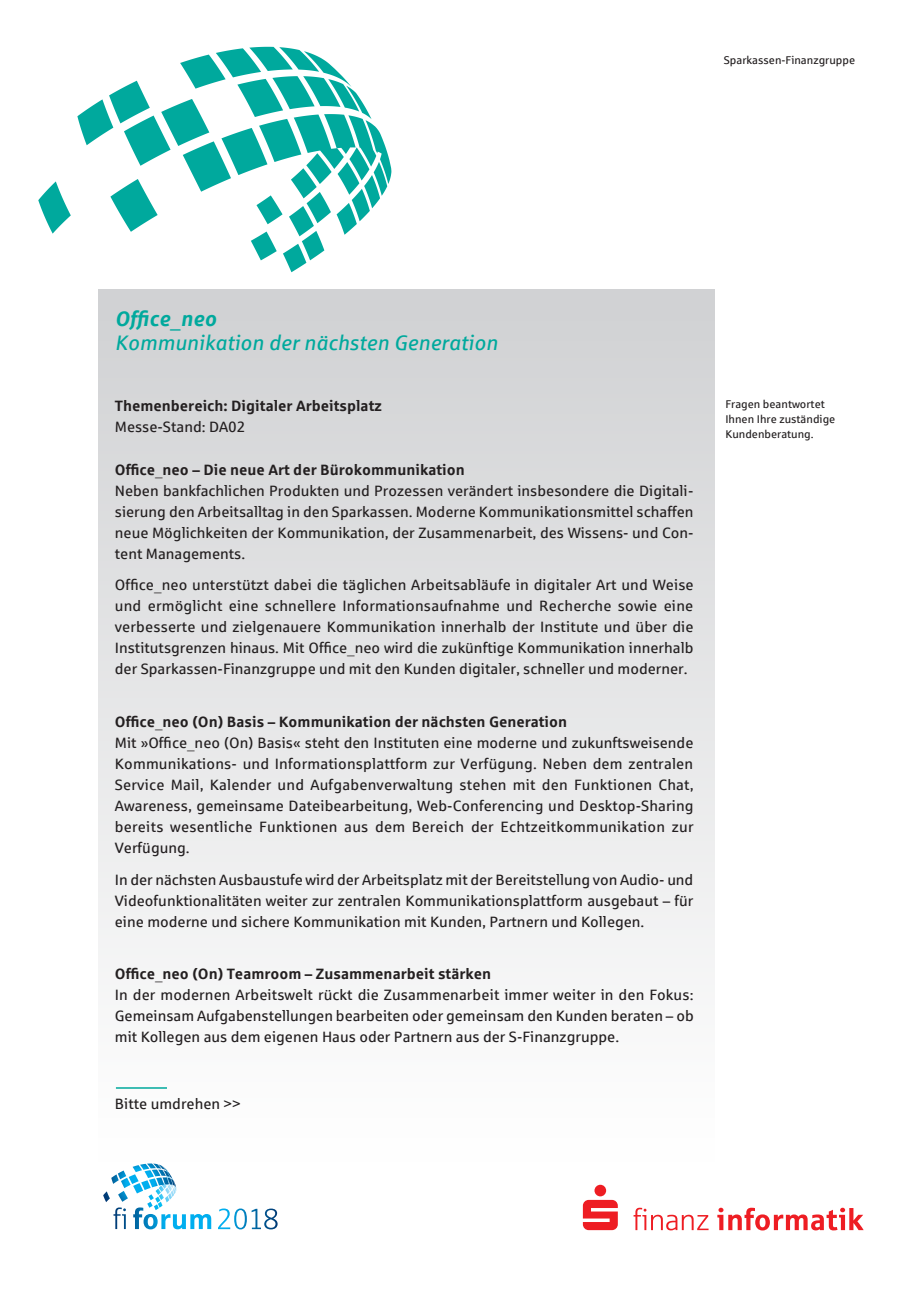
<style>
.page{position:relative;width:919px;height:1289px;background:#fff}
.page>*{position:absolute;margin:0;border:0;box-sizing:border-box;transform-origin:0 0}
.Kopf_Standbezeichnun{font:italic 21px "Sparkasse Rg";color:#00a99d}
.Kopf_Standbezeichnun-2{font:italic 700 21px "Sparkasse Rg";color:#00a99d}
.Fließtext_ohne_Silbe{font:15px/21px "Sparkasse Rg";color:#231f20;text-align:justify}
.Fließtext{font:15px/21px "Sparkasse Rg";color:#231f20;text-align:justify}
.Zwischenüberschrift{font:700 15px "Sparkasse Rg";color:#231f20}
.Kopf_Themenbereich{font:700 15px "Sparkasse Rg";color:#231f20}
.Kopf_Cluster_und_Sta{font:15px "Sparkasse Rg";color:#231f20}
.Kontakt_plain{font:11.25px "Sparkasse Rg";color:#231f20}
</style>
<div class="page">
<div style="left:98px;top:289px;width:616px;height:872px;background:linear-gradient(to bottom,#d0d1d3,#fff)"></div>
<hr style="left:116px;top:1087px;width:51px;height:1px;background:#00a99d">
<svg style="left:38px;top:47px;width:353px;height:225px"></svg>
<svg style="left:133px;top:1163px;width:41px;height:19px"></svg>
<svg style="left:113px;top:1207px;width:164px;height:22px"></svg>
<svg style="left:583px;top:1184px;width:280px;height:46px"></svg>
<p class="Kontakt_plain" style="left:723px;top:53px;width:133px">Sparkassen-Finanzgruppe</p>
<p class="Kopf_Standbezeichnun-2" style="left:115px;top:305px;width:103px">Office_neo</p>
<p class="Kopf_Standbezeichnun" style="left:115px;top:330px;width:384px">Kommunikation der nächsten Generation</p>
<p class="Kopf_Themenbereich" style="left:115px;top:396px;width:268px">Themenbereich: Digitaler Arbeitsplatz</p>
<p class="Kopf_Cluster_und_Sta" style="left:115px;top:417px;width:132px">Messe-Stand: DA02</p>
<p class="Zwischenüberschrift" style="left:115px;top:460px;width:351px">Office_neo – Die neue Art der Bürokommunikation</p>
<p class="Fließtext" style="left:115px;top:480px;width:580px">Neben bankfachlichen Produkten und Prozessen verändert insbesondere die Digitali&shy;sierung den Arbeitsalltag in den Sparkassen. Moderne Kommunikationsmittel schaffen neue Möglichkeiten der Kommunikation, der Zusammenarbeit, des Wissens- und Con&shy;tent Managements.</p>
<p class="Fließtext_ohne_Silbe" style="left:115px;top:574px;width:580px">Office_neo unterstützt dabei die täglichen Arbeitsabläufe in digitaler Art und Weise und ermöglicht eine schnellere Informationsaufnahme und Recherche sowie eine verbesserte und zielgenauere Kommunikation innerhalb der Institute und über die Institutsgrenzen hinaus. Mit Office_neo wird die zukünftige Kommunikation innerhalb der Sparkassen-Finanzgruppe und mit den Kunden digitaler, schneller und moderner.</p>
<p class="Zwischenüberschrift" style="left:115px;top:712px;width:454px">Office_neo (On) Basis – Kommunikation der nächsten Generation</p>
<p class="Fließtext_ohne_Silbe" style="left:115px;top:732px;width:580px">Mit »Office_neo (On) Basis« steht den Instituten eine moderne und zukunftsweisende Kommunikations- und Informationsplattform zur Verfügung. Neben dem zentralen Service Mail, Kalender und Aufgabenverwaltung stehen mit den Funktionen Chat, Awareness, gemeinsame Dateibearbeitung, Web-Conferencing und Desktop-Sharing bereits wesentliche Funktionen aus dem Bereich der Echtzeitkommunikation zur Verfügung.</p>
<p class="Fließtext" style="left:115px;top:868px;width:580px">In der nächsten Ausbaustufe wird der Arbeitsplatz mit der Bereitstellung von Audio- und Videofunktionalitäten weiter zur zentralen Kommunikationsplattform ausgebaut – für eine moderne und sichere Kommunikation mit Kunden, Partnern und Kollegen.</p>
<p class="Zwischenüberschrift" style="left:115px;top:964px;width:378px">Office_neo (On) Teamroom – Zusammenarbeit stärken</p>
<p class="Fließtext_ohne_Silbe" style="left:115px;top:984px;width:580px">In der modernen Arbeitswelt rückt die Zusammenarbeit immer weiter in den Fokus:<br>Gemeinsam Aufgabenstellungen bearbeiten oder gemeinsam den Kunden beraten – ob mit Kollegen aus dem eigenen Haus oder Partnern aus der S-Finanzgruppe.</p>
<p class="Fließtext" style="left:115px;top:1092px;width:127px">Bitte umdrehen &gt;&gt;</p>
<p class="Kontakt_plain" style="left:725px;top:397px;width:101px">Fragen beantwortet</p>
<p class="Kontakt_plain" style="left:725px;top:412px;width:111px">Ihnen Ihre zuständige</p>
<p class="Kontakt_plain" style="left:725px;top:427px;width:90px">Kundenberatung.</p>
</div>
